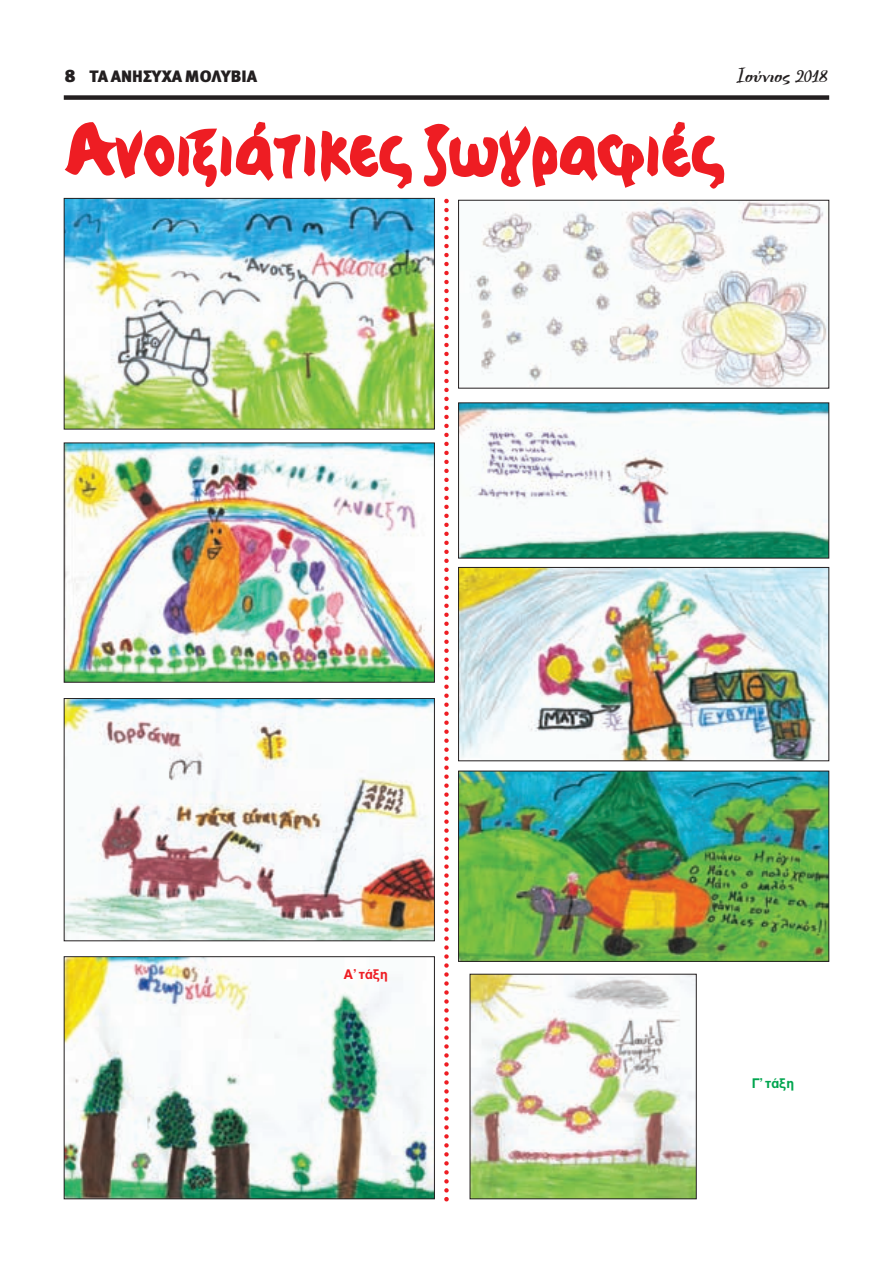
<style>
.page{position:relative;width:893px;height:1263px;background:#fff}
.page>*{position:absolute;margin:0;border:0;box-sizing:border-box;transform-origin:0 0}
.t1{font:700 64.5px "Acro Comic Text";color:#ee1d23}
.t2{font:700 22.5px "CF Painter";color:#231f20;scale:1.2 1}
.t3{font:16.5px "Meta Black Greek LF";color:#231f20;scale:1.05 1}
.t4{font:700 13.5px "Gr Helvetica";color:#ee1d23}
.t5{font:700 13.5px "Gr Helvetica";color:#00a54f}
.s1{font-size:18px}
</style>
<div class="page">
<div style="left:64px;top:95px;width:765px;height:5px;background:#231f20"></div>
<img style="left:66px;top:200px;width:367px;height:227px">
<div style="left:64px;top:198px;width:371px;height:231px;border:1px solid #231f20"></div>
<img style="left:66px;top:444px;width:367px;height:237px">
<div style="left:64px;top:442px;width:371px;height:241px;border:1px solid #231f20"></div>
<img style="left:66px;top:700px;width:367px;height:239px">
<div style="left:64px;top:698px;width:371px;height:243px;border:1px solid #231f20"></div>
<img style="left:66px;top:958px;width:367px;height:239px">
<div style="left:64px;top:956px;width:371px;height:243px;border:1px solid #231f20"></div>
<svg style="left:444px;top:199px;width:5px;height:1002px"></svg>
<img style="left:470px;top:202px;width:357px;height:184px">
<div style="left:458px;top:200px;width:371px;height:188px;border:1px solid #231f20"></div>
<img style="left:460px;top:404px;width:367px;height:152px">
<img style="left:460px;top:569px;width:367px;height:190px">
<div style="left:458px;top:567px;width:371px;height:194px;border:1px solid #231f20"></div>
<img style="left:460px;top:773px;width:367px;height:187px">
<div style="left:458px;top:771px;width:371px;height:191px;border:1px solid #231f20"></div>
<img style="left:472px;top:976px;width:223px;height:221px">
<div style="left:470px;top:974px;width:227px;height:225px;border:1px solid #231f20"></div>
<p class="t3" style="left:65px;top:67px;width:184px"><span class="s1">8</span> ΤΑ ΑΝΗΣΥΧΑ ΜΟΛΥΒΙΑ</p>
<p class="t2" style="left:737px;top:64px;width:77px">Ιούνιος 2018</p>
<p class="t1" style="left:66px;top:114px;width:662px">Ανοιξιάτικες ζωγραφιές</p>
<p class="t4" style="left:343px;top:967px;width:46px">Α’ τάξη</p>
<p class="t5" style="left:752px;top:1076px;width:44px">Γ’ τάξη</p>
</div>
